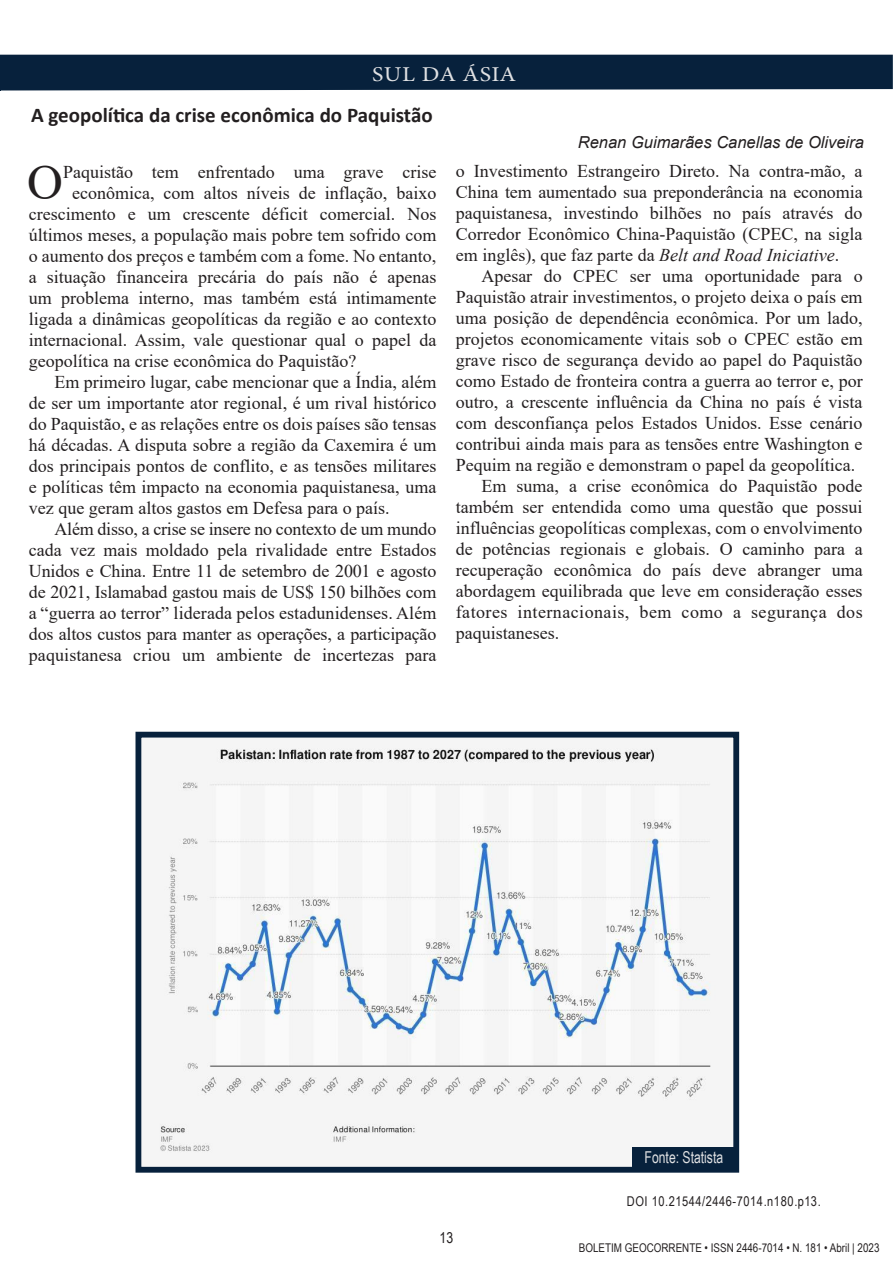
<style>
.page{position:relative;width:893px;height:1263px;background:#fff}
.page>*{position:absolute;margin:0;border:0;box-sizing:border-box;transform-origin:0 0}
.INÍCIO_DO_TEXTO{font:49.65px "Times New Roman";color:#231f20}
.t1{font:21.15px "Minion Pro";letter-spacing:.015em;color:#e0e1e3;scale:1.14 1}
.TÍTULO{font:700 21px "Calibri";color:#231f20}
.FORMATAÇÃO_TEXTO{font:18px/21px "Times New Roman";color:#231f20;text-align:justify}
.INÍCIO_DO_TEXTO-2{font:18px "Times New Roman";color:#231f20}
.NOME_DO_PESQUISADOR{font:italic 16.5px "Arial";color:#231f20}
.t2{font:16.35px "Arial Narrow";color:#e0e1e3;scale:.91 1}
.t3{font:15px "Arial Narrow";color:#231f20}
.NOME_DO_PESQUISADOR-2{font:13.5px "Arial Narrow";letter-spacing:.04em;color:#231f20}
.t4{font:12px "Arial Narrow";color:#231f20}
.s1{font-style:italic}
</style>
<div class="page">
<hr style="left:0;top:55px;width:1px;height:36px;background:#07213c">
<img style="left:159px;top:748px;width:557px;height:418px">
<div style="left:135px;top:732px;width:604px;height:441px;border:6px solid #07213c"></div>
<div style="left:633px;top:1146px;width:102px;height:21px;background:#07213c"></div>
<div style="left:1px;top:55px;width:892px;height:35px;background:#07213c"></div>
<p class="t1" style="left:372px;top:60px;width:128px">SUL DA ÁSIA</p>
<p class="TÍTULO" style="left:31px;top:100px;width:403px">A geopolítica da crise econômica do Paquistão</p>
<p class="INÍCIO_DO_TEXTO" style="left:27px;top:147px;width:37px">O</p>
<p class="INÍCIO_DO_TEXTO-2" style="left:63px;top:159px;width:375px">Paquistão tem enfrentado uma grave crise</p>
<p class="INÍCIO_DO_TEXTO-2" style="left:72px;top:180px;width:366px">econômica, com altos níveis de inflação, baixo</p>
<p class="INÍCIO_DO_TEXTO-2" style="left:29px;top:201px;width:409px">crescimento e um crescente déficit comercial. Nos</p>
<p class="INÍCIO_DO_TEXTO-2" style="left:29px;top:222px;width:409px">últimos meses, a população mais pobre tem sofrido com</p>
<p class="INÍCIO_DO_TEXTO-2" style="left:29px;top:243px;width:409px">o aumento dos preços e também com a fome. No entanto,</p>
<p class="INÍCIO_DO_TEXTO-2" style="left:29px;top:264px;width:409px">a situação financeira precária do país não é apenas</p>
<p class="INÍCIO_DO_TEXTO-2" style="left:29px;top:285px;width:409px">um problema interno, mas também está intimamente</p>
<p class="INÍCIO_DO_TEXTO-2" style="left:29px;top:306px;width:409px">ligada a dinâmicas geopolíticas da região e ao contexto</p>
<p class="INÍCIO_DO_TEXTO-2" style="left:29px;top:327px;width:409px">internacional. Assim, vale questionar qual o papel da</p>
<p class="INÍCIO_DO_TEXTO-2" style="left:29px;top:348px;width:329px">geopolítica na crise econômica do Paquistão?</p>
<p class="FORMATAÇÃO_TEXTO" style="left:29px;top:371px;width:409px;text-indent:26px">Em primeiro lugar, cabe mencionar que a Índia, além de ser um importante ator regional, é um rival histórico do Paquistão, e as relações entre os dois países são tensas há décadas. A disputa sobre a região da Caxemira é um dos principais pontos de conflito, e as tensões militares e políticas têm impacto na economia paquistanesa, uma vez que geram altos gastos em Defesa para o país.</p>
<p class="FORMATAÇÃO_TEXTO" style="left:29px;top:518px;width:409px;text-indent:26px">Além disso, a crise se insere no contexto de um mundo cada vez mais moldado pela rivalidade entre Estados Unidos e China. Entre 11 de setembro de 2001 e agosto de 2021, Islamabad gastou mais de US$ 150 bilhões com a “guerra ao terror” liderada pelos estadunidenses. Além dos altos custos para manter as operações, a participação paquistanesa criou um ambiente de incertezas para</p>
<p class="NOME_DO_PESQUISADOR" style="left:578px;top:131px;width:288px">Renan Guimarães Canellas de Oliveira</p>
<p class="FORMATAÇÃO_TEXTO" style="left:456px;top:160px;width:408px">o Investimento Estrangeiro Direto. Na contra-mão, a China tem aumentado sua preponderância na economia paquistanesa, investindo bilhões no país através do Corredor Econômico China-Paquistão (CPEC, na sigla em inglês), que faz parte da <span class="s1">Belt and Road Iniciative</span>.</p>
<p class="FORMATAÇÃO_TEXTO" style="left:456px;top:265px;width:408px;text-indent:26px">Apesar do CPEC ser uma oportunidade para o Paquistão atrair investimentos, o projeto deixa o país em uma posição de dependência econômica. Por um lado, projetos economicamente vitais sob o CPEC estão em grave risco de segurança devido ao papel do Paquistão como Estado de fronteira contra a guerra ao terror e, por outro, a crescente influência da China no país é vista com desconfiança pelos Estados Unidos. Esse cenário contribui ainda mais para as tensões entre Washington e Pequim na região e demonstram o papel da geopolítica.</p>
<p class="FORMATAÇÃO_TEXTO" style="left:456px;top:475px;width:408px;text-indent:26px">Em suma, a crise econômica do Paquistão pode também ser entendida como uma questão que possui influências geopolíticas complexas, com o envolvimento de potências regionais e globais. O caminho para a recuperação econômica do país deve abranger uma abordagem equilibrada que leve em consideração esses fatores internacionais, bem como a segurança dos paquistaneses.</p>
<p class="t2" style="left:645px;top:1145px;width:88px">Fonte: Statista</p>
<p class="NOME_DO_PESQUISADOR-2" style="left:627px;top:1192px;width:195px">DOI 10.21544/2446-7014.n180.p13.</p>
<p class="t3" style="left:440px;top:1226px;width:15px">13</p>
<p class="t4" style="left:579px;top:1239px;width:302px">BOLETIM GEOCORRENTE • ISSN 2446-7014 • N. 181 • Abril | 2023</p>
</div>
